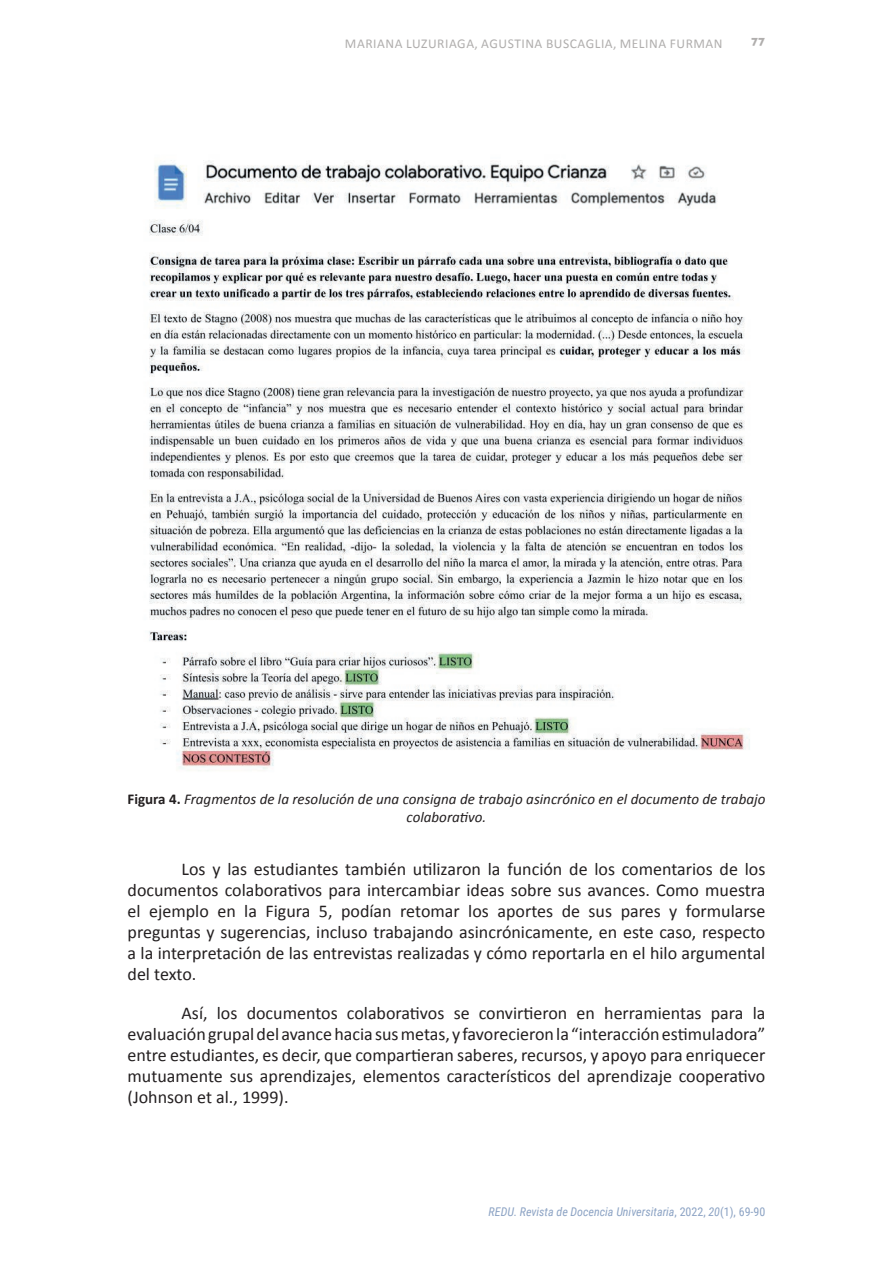
<style>
.page{position:relative;width:893px;height:1263px;background:#fff}
.page>*{position:absolute;margin:0;border:0;box-sizing:border-box;transform-origin:0 0}
.REDU_TXTGRAL{font:18px/21px "Calibri";color:#231f20;text-align:justify}
.REDU_IMG_TIT{font:italic 15px/18px "Calibri";color:#231f20;text-align:center}
.t1{font:13.5px "Calibri";letter-spacing:.04em;color:#b0aead}
.t2{font:italic 12px "Roboto Condensed";color:#8ca3c4}
.t3{font:700 12px "Gill Sans";color:#b0aead}
.s1{font-weight:700;font-style:normal}
.s2{font-style:normal}
</style>
<div class="page">
<img style="left:149px;top:160px;width:601px;height:609px">
<p class="t1" style="left:345px;top:35px;width:379px">MARIANA LUZURIAGA, AGUSTINA BUSCAGLIA, MELINA FURMAN</p>
<p class="t3" style="left:751px;top:32px;width:16px">77</p>
<p class="REDU_IMG_TIT" style="left:128px;top:789px;width:639px"><span class="s1">Figura 4.</span> Fragmentos de la resolución de una consigna de trabajo asincrónico en el documento de trabajo colaborativo.</p>
<p class="REDU_TXTGRAL" style="left:128px;top:858px;width:639px;text-indent:54px">Los y las estudiantes también utilizaron la función de los comentarios de los documentos colaborativos para intercambiar ideas sobre sus avances. Como muestra el ejemplo en la Figura 5, podían retomar los aportes de sus pares y formularse preguntas y sugerencias, incluso trabajando asincrónicamente, en este caso, respecto a la interpretación de las entrevistas realizadas y cómo reportarla en el hilo argumental del texto.</p>
<p class="REDU_TXTGRAL" style="left:128px;top:1002px;width:639px;text-indent:54px">Así, los documentos colaborativos se convirtieron en herramientas para la evaluación grupal del avance hacia sus metas, y favorecieron la “interacción estimuladora” entre estudiantes, es decir, que compartieran saberes, recursos, y apoyo para enriquecer mutuamente sus aprendizajes, elementos característicos del aprendizaje cooperativo (Johnson et al., 1999).</p>
<p class="t2" style="left:489px;top:1204px;width:278px">REDU. Revista de Docencia Universitaria<span class="s2">, 2022,</span> 20<span class="s2">(1), 69-90</span></p>
</div>
